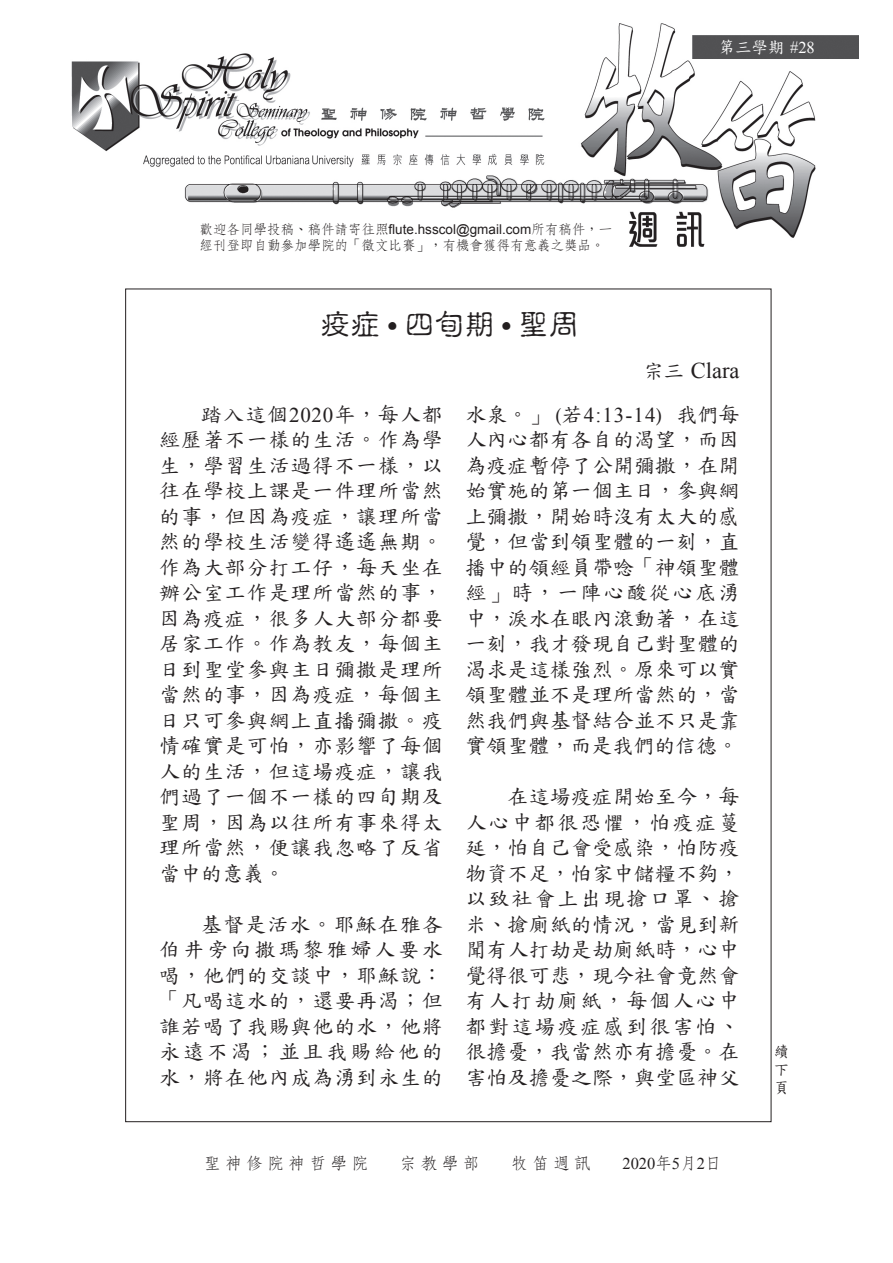
<style>
.page{position:relative;width:893px;height:1263px;background:#fff}
.page>*{position:absolute;margin:0;border:0;box-sizing:border-box;transform-origin:0 0}
.t1{font:30px "DF Gu Yin Md HK BF";color:#231f20}
.t2{font:22.5px "Times New Roman";color:#231f20}
.t3{font:21px/25.5px "DF Kai Shu SB Estd BF";letter-spacing:.04em;color:#231f20;text-align:justify}
.t4{font:16.5px "DF Fang Song Md HK BF";color:#231f20}
.t5{font:16.5px "Times New Roman";color:#231f20}
.t6{font:16.5px "DF Kai Shu SB Estd BF";color:#fff}
.t7{font:15px/18px "DF Kai Shu SB Estd BF";color:#231f20;text-align:justify}
.t8{font:13.5px "Arial";color:#231f20}
.t9{font:13.5px "DF Fang Song Md HK BF";color:#231f20}
.s1{font-family:"Times New Roman"}
.s2{font-family:"DF Fang Song Md HK BF"}
.s3{font-size:24px}
.s4{font-family:"DF Kai Shu SB Estd BF";font-size:20.25px}
</style>
<div class="page">
<img style="left:71px;top:23px;width:788px;height:224px">
<p class="t6" style="left:719px;top:39px;width:98px">第三學期 <span class="s1">#28</span></p>
<p class="t8" style="left:200px;top:220px;width:414px"><span class="s2">歡迎各同學投稿、稿件請寄往照</span>flute.hsscol@gmail.com<span class="s2">所有稿件，一</span></p>
<p class="t9" style="left:200px;top:238px;width:406px">經刊登即自動參加學院的「徵文比賽」，有機會獲得有意義之獎品。</p>
<h1 class="t1" style="left:320px;top:309px;width:259px">疫症<span class="s3">˙</span>四旬期<span class="s3">˙</span>聖周</h1>
<p class="t2" style="left:643px;top:355px;width:97px"><span class="s4">宗三</span> Clara</p>
<p class="t3" style="left:159px;top:402px;width:285px;text-indent:42px">踏入這個<span class="s1">2020</span>年，每人都經歷著不一樣的生活。作為學生，學習生活過得不一樣，以往在學校上課是一件理所當然的事，但因為疫症，讓理所當然的學校生活變得遙遙無期。作為大部分打工仔，每天坐在辦公室工作是理所當然的事，因為疫症，很多人大部分都要居家工作。作為教友，每個主日到聖堂參與主日彌撒是理所當然的事，因為疫症，每個主日只可參與網上直播彌撒。疫情確實是可怕，亦影響了每個人的生活，但這場疫症，讓我們過了一個不一樣的四旬期及聖周，因為以往所有事來得太理所當然，便讓我忽略了反省當中的意義。</p>
<p class="t3" style="left:159px;top:912px;width:285px;text-indent:42px">基督是活水。耶穌在雅各伯井旁向撒瑪黎雅婦人要水喝，他們的交談中，耶穌說：「凡喝這水的，還要再渴；但誰若喝了我賜與他的水，他將永遠不渴；並且我賜給他的水，將在他內成為湧到永生的</p>
<p class="t3" style="left:465px;top:402px;width:276px">水泉。」 (若<span class="s1">4:13-14</span>) 我們每人內心都有各自的渴望，而因為疫症暫停了公開彌撒，在開始實施的第一個主日，參與網上彌撒，開始時沒有太大的感覺，但當到領聖體的一刻，直播中的領經員帶唸「神領聖體經」時，一陣心酸從心底湧中，淚水在眼內滾動著，在這一刻，我才發現自己對聖體的渴求是這樣強烈。原來可以實領聖體並不是理所當然的，當然我們與基督結合並不只是靠實領聖體，而是我們的信德。</p>
<p class="t3" style="left:465px;top:784px;width:276px;text-indent:42px">在這場疫症開始至今，每人心中都很恐懼，怕疫症蔓延，怕自己會受感染，怕防疫物資不足，怕家中儲糧不夠，以致社會上出現搶口罩、搶米、搶廁紙的情況，當見到新聞有人打劫是劫廁紙時，心中覺得很可悲，現今社會竟然會有人打劫廁紙，每個人心中都對這場疫症感到很害怕、很擔憂，我當然亦有擔憂。在害怕及擔憂之際，與堂區神父</p>
<p class="t4" style="left:204px;top:1154px;width:165px">聖 神 修 院 神 哲 學 院</p>
<p class="t4" style="left:400px;top:1154px;width:81px">宗 教 學 部</p>
<p class="t4" style="left:511px;top:1154px;width:81px">牧 笛 週 訊</p>
<p class="t5" style="left:622px;top:1152px;width:100px">2020<span class="s2">年</span>5<span class="s2">月</span>2<span class="s2">日</span></p>
<p class="t7" style="left:774px;top:1042px;width:16px">續下頁</p>
</div>
